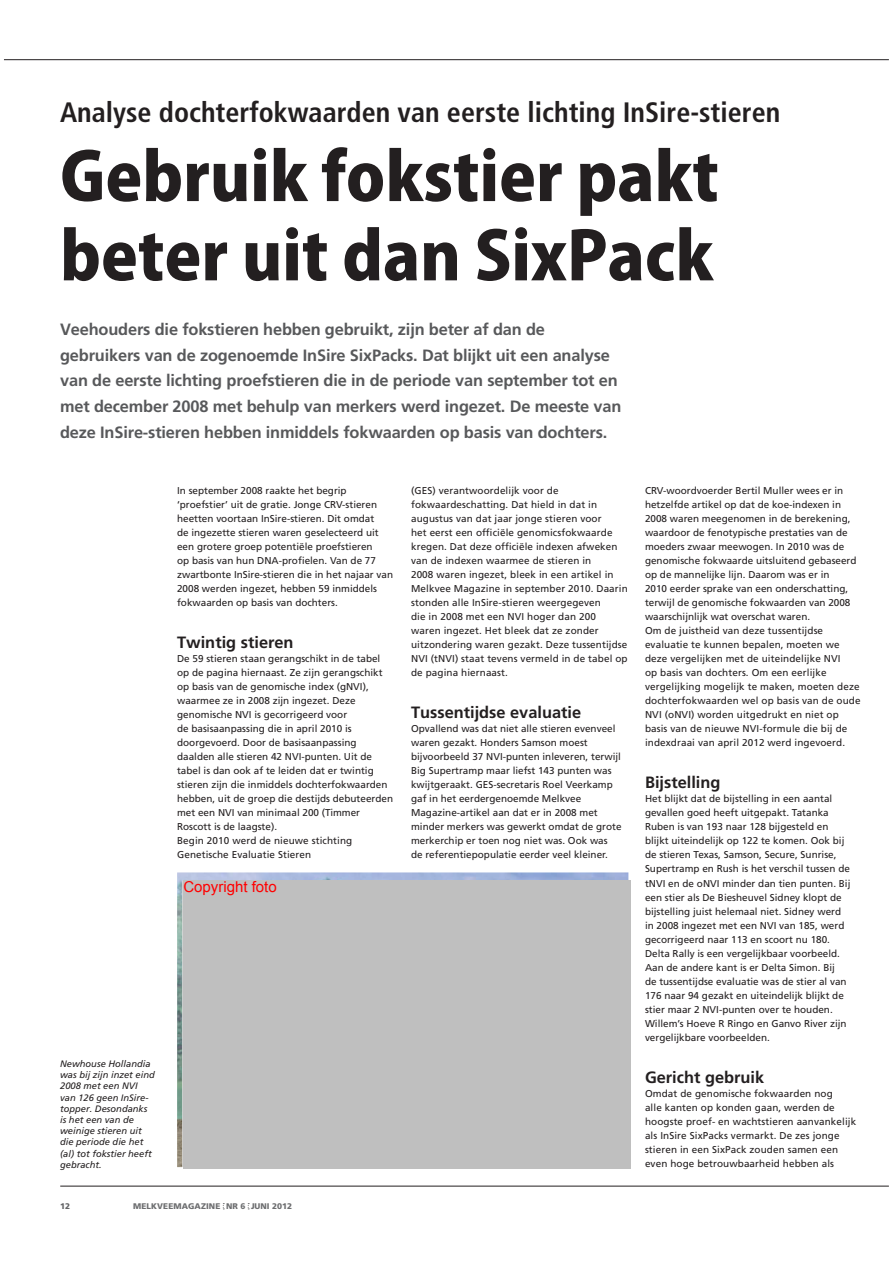
<style>
.page{position:relative;width:893px;height:1263px;background:#fff}
.page>*{position:absolute;margin:0;border:0;box-sizing:border-box;transform-origin:0 0}
.t1{font:66px/79.3px "Koz Go Pro Heavy 90 msp RKSJ H";color:#231f20}
.t2{font:700 condensed 28.05px "Frutiger LT Std";color:#231f20}
.t3{font:700 16.35px/25.7px "Frutiger LT Std";letter-spacing:-.01em;color:#58595b}
.t4{font:700 16.35px "Frutiger LT Std";color:#231f20}
.t5{font:15px "Arial";color:#f00}
.t6{font:9.9px/14.1px "Frutiger LT Std";color:#231f20}
.t7{font:italic 9.3px/11.2px "Frutiger LT Std";color:#231f20}
.t8{font:900 8.25px "Frutiger LT Std";letter-spacing:.01em;color:#6d6e70}
.t9{font:900 8.25px "Frutiger LT Std";color:#636466}
</style>
<div class="page">
<hr style="left:4px;top:59px;width:885px;height:1px;background:#231f20">
<hr style="left:60px;top:1186px;width:829px;height:1px;background:#231f20">
<img style="left:177px;top:872px;width:451px;height:295px">
<div style="left:183px;top:880px;width:448px;height:289px;background:#bfbfbf"></div>
<h2 class="t2" style="left:60px;top:100px;width:722px">Analyse dochterfokwaarden van eerste lichting InSire-stieren</h2>
<h1 class="t1" style="left:60px;top:146px;width:660px">Gebruik fokstier pakt beter uit dan SixPack</h1>
<p class="t3" style="left:60px;top:317px;width:563px">Veehouders die fokstieren hebben gebruikt, zijn beter af dan de gebruikers van de zogenoemde InSire SixPacks. Dat blijkt uit een analyse van de eerste lichting proefstieren die in de periode van september tot en met december 2008 met behulp van merkers werd ingezet. De meeste van deze InSire-stieren hebben inmiddels fokwaarden op basis van dochters.</p>
<p class="t6" style="left:177px;top:484px;width:217px">In september 2008 raakte het begrip ‘proefstier’ uit de gratie. Jonge CRV-stieren heetten voortaan InSire-stieren. Dit omdat<br>de ingezette stieren waren geselecteerd uit een grotere groep potentiële proefstieren<br>op basis van hun DNA-profielen. Van de 77 zwartbonte InSire-stieren die in het najaar van 2008 werden ingezet, hebben 59 inmiddels fokwaarden op basis van dochters.</p>
<h3 class="t4" style="left:177px;top:635px;width:118px">Twintig stieren</h3>
<p class="t6" style="left:177px;top:652px;width:217px">De 59 stieren staan gerangschikt in de tabel op de pagina hiernaast. Ze zijn gerangschikt op basis van de genomische index (gNVI), waarmee ze in 2008 zijn ingezet. Deze genomische NVI is gecorrigeerd voor<br>de basisaanpassing die in april 2010 is doorgevoerd. Door de basisaanpassing daalden alle stieren 42 NVI-punten. Uit de tabel is dan ook af te leiden dat er twintig stieren zijn die inmiddels dochterfokwaarden hebben, uit de groep die destijds debuteerden met een NVI van minimaal 200 (Timmer Roscott is de laagste).<br>Begin 2010 werd de nieuwe stichting Genetische Evaluatie Stieren</p>
<h3 class="t5" style="left:183px;top:877px;width:95px">Copyright foto</h3>
<p class="t7" style="left:60px;top:1058px;width:96px">Newhouse Hollandia was bij zijn inzet eind<br>2008 met een NVI van 126 geen InSire&shy;topper. Desondanks is het een van de weinige stieren uit die periode die het (al) tot fokstier heeft gebracht.</p>
<p class="t9" style="left:60px;top:1203px;width:12px">12</p>
<p class="t8" style="left:133px;top:1203px;width:160px">MELKVEEMAGAZINE NR 6 JUNI 2012</p>
<p class="t6" style="left:411px;top:484px;width:218px">(GES) verantwoordelijk voor de fokwaardeschatting. Dat hield in dat in augustus van dat jaar jonge stieren voor<br>het eerst een officiële genomicsfokwaarde kregen. Dat deze officiële indexen afweken van de indexen waarmee de stieren in<br>2008 waren ingezet, bleek in een artikel in Melkvee Magazine in september 2010. Daarin stonden alle InSire-stieren weergegeven<br>die in 2008 met een NVI hoger dan 200 waren ingezet. Het bleek dat ze zonder uitzondering waren gezakt. Deze tussentijdse NVI (tNVI) staat tevens vermeld in de tabel op de pagina hiernaast.</p>
<h3 class="t4" style="left:411px;top:705px;width:172px">Tussentijdse evaluatie</h3>
<p class="t6" style="left:411px;top:722px;width:212px">Opvallend was dat niet alle stieren evenveel waren gezakt. Honders Samson moest bijvoorbeeld 37 NVI-punten inleveren, terwijl Big Supertramp maar liefst 143 punten was kwijtgeraakt. GES-secretaris Roel Veerkamp gaf in het eerdergenoemde Melkvee Magazine-artikel aan dat er in 2008 met minder merkers was gewerkt omdat de grote merkerchip er toen nog niet was. Ook was de referentiepopulatie eerder veel kleiner.</p>
<p class="t6" style="left:645px;top:484px;width:217px">CRV-woordvoerder Bertil Muller wees er in hetzelfde artikel op dat de koe-indexen in 2008 waren meegenomen in de berekening, waardoor de fenotypische prestaties van de moeders zwaar meewogen. In 2010 was de genomische fokwaarde uitsluitend gebaseerd op de mannelijke lijn. Daarom was er in<br>2010 eerder sprake van een onderschatting, terwijl de genomische fokwaarden van 2008 waarschijnlijk wat overschat waren.<br>Om de juistheid van deze tussentijdse evaluatie te kunnen bepalen, moeten we deze vergelijken met de uiteindelijke NVI<br>op basis van dochters. Om een eerlijke vergelijking mogelijk te maken, moeten deze dochterfokwaarden wel op basis van de oude NVI (oNVI) worden uitgedrukt en niet op basis van de nieuwe NVI-formule die bij de indexdraai van april 2012 werd ingevoerd.</p>
<h3 class="t4" style="left:645px;top:776px;width:77px">Bijstelling</h3>
<p class="t6" style="left:645px;top:792px;width:207px">Het blijkt dat de bijstelling in een aantal gevallen goed heeft uitgepakt. Tatanka Ruben is van 193 naar 128 bijgesteld en blijkt uiteindelijk op 122 te komen. Ook bij de stieren Texas, Samson, Secure, Sunrise, Supertramp en Rush is het verschil tussen de tNVI en de oNVI minder dan tien punten. Bij een stier als De Biesheuvel Sidney klopt de bijstelling juist helemaal niet. Sidney werd in 2008 ingezet met een NVI van 185, werd gecorrigeerd naar 113 en scoort nu 180.<br>Delta Rally is een vergelijkbaar voorbeeld.<br>Aan de andere kant is er Delta Simon. Bij<br>de tussentijdse evaluatie was de stier al van 176 naar 94 gezakt en uiteindelijk blijkt de stier maar 2 NVI-punten over te houden.<br>Willem’s Hoeve R Ringo en Ganvo River zijn vergelijkbare voorbeelden.</p>
<h3 class="t4" style="left:645px;top:1070px;width:121px">Gericht gebruik</h3>
<p class="t6" style="left:645px;top:1087px;width:213px">Omdat de genomische fokwaarden nog<br>alle kanten op konden gaan, werden de hoogste proef- en wachtstieren aanvankelijk als InSire SixPacks vermarkt. De zes jonge stieren in een SixPack zouden samen een even hoge betrouwbaarheid hebben als</p>
</div>
